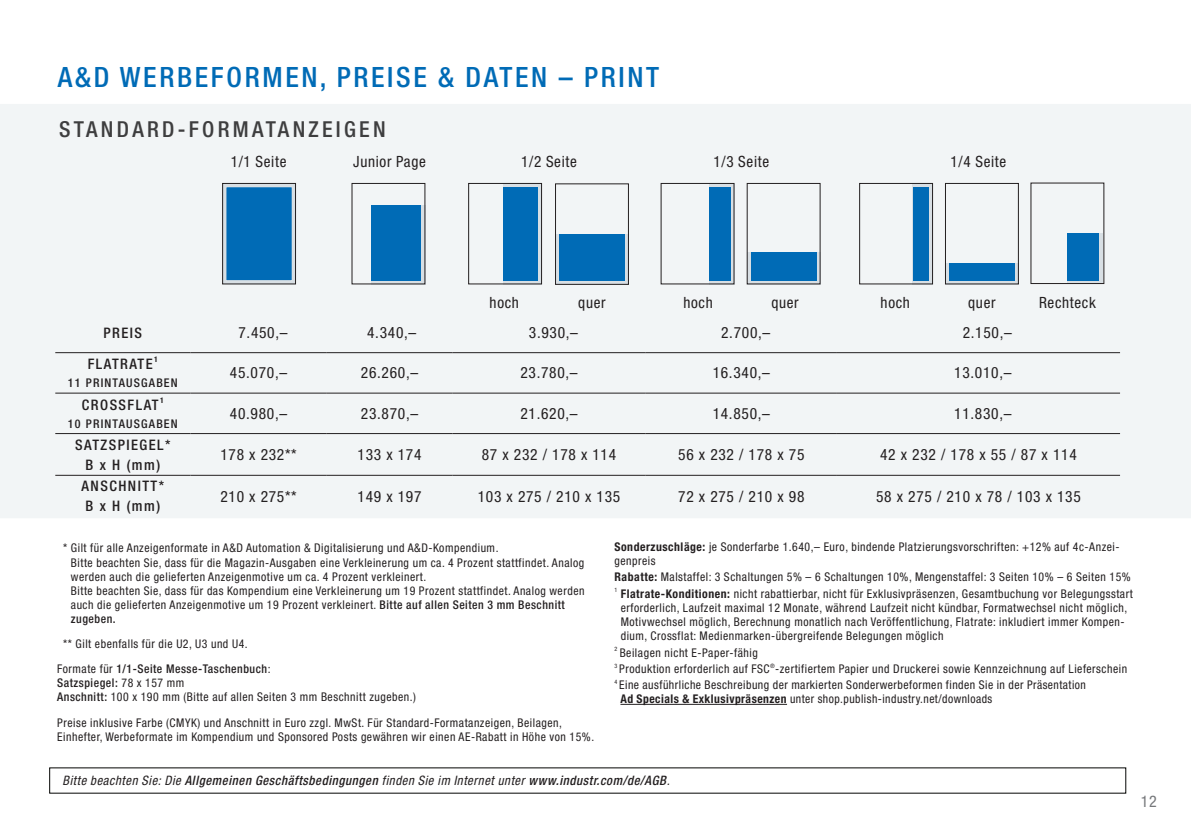
<style>
.page{position:relative;width:1191px;height:840px;background:#fff}
.page>*{position:absolute;margin:0;border:0;box-sizing:border-box;transform-origin:0 0}
.t1{font:500 condensed 28px "Helvetica Neue LT Std";letter-spacing:.095em;color:#006bb6}
.t2{font:500 condensed 22px "Helvetica Neue LT Std";letter-spacing:.15em;color:#3e3e3f}
.t3{font:condensed 16px "Helvetica Neue LT Std";color:#76787b}
.t4{font:condensed 15.6px "Helvetica Neue LT Std";letter-spacing:.045em;color:#231f20}
.t5{font:500 condensed 14.4px/20px "Helvetica Neue LT Std";letter-spacing:.1em;color:#231f20;text-align:center}
.t6{font:italic 500 condensed 13px "Helvetica Neue LT Std";letter-spacing:.045em;color:#231f20}
.t7{font:condensed 12px/14px "Helvetica Neue LT Std";letter-spacing:.045em;color:#231f20}
.t8{font:500 condensed 12px "Helvetica Neue LT Std";letter-spacing:.1em;color:#231f20}
.t9{font:700 condensed 7.8px "Helvetica Neue LT Std";color:#231f20}
.t10{font:condensed 6px "Helvetica Neue LT Std";color:#231f20}
.s1{font-weight:500}
.s2{font-weight:700}
.s3{font-weight:400}
</style>
<div class="page">
<div style="left:0;top:104px;width:1191px;height:414px;background:#f2f5f6"></div>
<hr style="left:55px;top:352px;width:135px;height:1px;background:#231f20">
<hr style="left:190px;top:352px;width:137px;height:1px;background:#231f20">
<hr style="left:327px;top:352px;width:125px;height:1px;background:#231f20">
<hr style="left:452px;top:352px;width:194px;height:1px;background:#231f20">
<hr style="left:646px;top:352px;width:191px;height:1px;background:#231f20">
<hr style="left:837px;top:352px;width:283px;height:1px;background:#231f20">
<hr style="left:55px;top:392px;width:135px;height:1px;background:#231f20">
<hr style="left:190px;top:392px;width:137px;height:1px;background:#231f20">
<hr style="left:327px;top:392px;width:125px;height:1px;background:#231f20">
<hr style="left:452px;top:392px;width:194px;height:1px;background:#231f20">
<hr style="left:646px;top:392px;width:191px;height:1px;background:#231f20">
<hr style="left:837px;top:392px;width:283px;height:1px;background:#231f20">
<hr style="left:55px;top:433px;width:135px;height:1px;background:#231f20">
<hr style="left:190px;top:433px;width:137px;height:1px;background:#231f20">
<hr style="left:327px;top:433px;width:125px;height:1px;background:#231f20">
<hr style="left:452px;top:433px;width:194px;height:1px;background:#231f20">
<hr style="left:646px;top:433px;width:191px;height:1px;background:#231f20">
<hr style="left:837px;top:433px;width:283px;height:1px;background:#231f20">
<hr style="left:55px;top:474px;width:135px;height:1px;background:#231f20">
<hr style="left:190px;top:474px;width:137px;height:1px;background:#231f20">
<hr style="left:327px;top:474px;width:125px;height:1px;background:#231f20">
<hr style="left:452px;top:474px;width:194px;height:1px;background:#231f20">
<hr style="left:646px;top:474px;width:191px;height:1px;background:#231f20">
<hr style="left:837px;top:474px;width:283px;height:1px;background:#231f20">
<svg style="left:557px;top:234px;width:70px;height:48px"></svg>
<div style="left:559px;top:234px;width:66px;height:46px;background:#006bb6"></div>
<div style="left:555px;top:183px;width:74px;height:101px;border:1px solid #231f20"></div>
<div style="left:709px;top:183px;width:25px;height:101px;background:linear-gradient(to bottom,#d8dfe4,#d8dfe4)"></div>
<div style="left:709px;top:187px;width:21px;height:93px;background:#006bb6"></div>
<svg style="left:749px;top:252px;width:69px;height:30px"></svg>
<div style="left:751px;top:252px;width:65px;height:28px;background:#006bb6"></div>
<div style="left:747px;top:183px;width:73px;height:101px;border:1px solid #231f20"></div>
<div style="left:913px;top:183px;width:20px;height:101px;background:linear-gradient(to bottom,#d8dfe4,#d8dfe4)"></div>
<div style="left:913px;top:187px;width:15px;height:93px;background:#006bb6"></div>
<div style="left:859px;top:183px;width:74px;height:101px;border:1px solid #231f20"></div>
<svg style="left:947px;top:262px;width:69px;height:20px"></svg>
<div style="left:949px;top:262px;width:65px;height:18px;background:#006bb6"></div>
<div style="left:945px;top:183px;width:73px;height:101px;border:1px solid #231f20"></div>
<div style="left:1067px;top:233px;width:36px;height:51px;background:#d8dfe4"></div>
<div style="left:1067px;top:233px;width:32px;height:47px;background:#006bb6"></div>
<div style="left:371px;top:205px;width:54px;height:79px;background:#d8dfe4"></div>
<div style="left:371px;top:205px;width:50px;height:75px;background:#006bb6"></div>
<svg style="left:503px;top:185px;width:37px;height:97px"></svg>
<div style="left:503px;top:187px;width:34px;height:93px;background:#006bb6"></div>
<div style="left:468px;top:183px;width:74px;height:101px;border:1px solid #231f20"></div>
<div style="left:224px;top:185px;width:70px;height:97px;background:#006bb6"></div>
<div style="left:222px;top:183px;width:74px;height:101px;border:4px solid #d8dfe4"></div>
<div style="left:222px;top:183px;width:74px;height:101px;border:1px solid #231f20"></div>
<hr style="left:620px;top:703px;width:167px;height:1px;background:#231f20">
<h1 class="t1" style="left:58px;top:60px;width:602px">A&amp;D WERBEFORMEN, PREISE &amp; DATEN – PRINT</h1>
<h2 class="t2" style="left:59px;top:116px;width:328px">STANDARD-FORMATANZEIGEN</h2>
<p class="t4" style="left:231px;top:152px;width:57px">1/1 Seite</p>
<p class="t4" style="left:353px;top:152px;width:74px">Junior Page</p>
<p class="t4" style="left:521px;top:152px;width:57px">1/2 Seite</p>
<p class="t4" style="left:713px;top:152px;width:57px">1/3 Seite</p>
<p class="t4" style="left:950px;top:152px;width:57px">1/4 Seite</p>
<p class="t4" style="left:489px;top:293px;width:31px">hoch</p>
<p class="t4" style="left:578px;top:293px;width:29px">quer</p>
<p class="t4" style="left:683px;top:293px;width:31px">hoch</p>
<p class="t4" style="left:771px;top:293px;width:29px">quer</p>
<p class="t4" style="left:880px;top:293px;width:31px">hoch</p>
<p class="t4" style="left:968px;top:293px;width:29px">quer</p>
<p class="t5" style="left:104px;top:322px;width:40px">PREIS</p>
<p class="t4" style="left:238px;top:323px;width:51px">7.450,–</p>
<p class="t4" style="left:367px;top:323px;width:51px">4.340,–</p>
<p class="t4" style="left:529px;top:323px;width:51px">3.930,–</p>
<p class="t4" style="left:721px;top:323px;width:51px">2.700,–</p>
<p class="t4" style="left:962px;top:323px;width:51px">2.150,–</p>
<p class="t5" style="left:88px;top:354px;width:66px">FLATRATE</p>
<p class="t9" style="left:154px;top:355px;width:5px">1</p>
<p class="t8" style="left:68px;top:376px;width:111px">11 PRINTAUSGABEN</p>
<p class="t4" style="left:230px;top:363px;width:59px">45.070,–</p>
<p class="t4" style="left:361px;top:363px;width:59px">26.260,–</p>
<p class="t4" style="left:520px;top:363px;width:59px">23.780,–</p>
<p class="t4" style="left:712px;top:363px;width:59px">16.340,–</p>
<p class="t4" style="left:954px;top:363px;width:59px">13.010,–</p>
<p class="t5" style="left:82px;top:394px;width:78px">CROSSFLAT</p>
<p class="t9" style="left:160px;top:395px;width:5px">1</p>
<p class="t8" style="left:68px;top:416px;width:111px">10 PRINTAUSGABEN</p>
<p class="t4" style="left:230px;top:404px;width:59px">40.980,–</p>
<p class="t4" style="left:361px;top:404px;width:59px">23.870,–</p>
<p class="t4" style="left:520px;top:404px;width:59px">21.620,–</p>
<p class="t4" style="left:712px;top:404px;width:59px">14.850,–</p>
<p class="t4" style="left:954px;top:404px;width:59px">11.830,–</p>
<p class="t4" style="left:1039px;top:293px;width:58px">Rechteck</p>
<p class="t5" style="left:75px;top:434px;width:97px">SATZSPIEGEL*<br>B x H (mm)</p>
<p class="t4" style="left:220px;top:445px;width:78px">178 x 232**</p>
<p class="t4" style="left:357px;top:445px;width:65px">133 x 174</p>
<p class="t4" style="left:482px;top:445px;width:136px">87 x 232 / 178 x 114</p>
<p class="t4" style="left:678px;top:445px;width:128px">56 x 232 / 178 x 75</p>
<p class="t4" style="left:880px;top:445px;width:198px">42 x 232 / 178 x 55 / 87 x 114</p>
<p class="t5" style="left:82px;top:476px;width:84px;text-align:left">ANSCHNITT*<br>B x H (mm)</p>
<p class="t4" style="left:220px;top:487px;width:78px">210 x 275**</p>
<p class="t4" style="left:357px;top:487px;width:65px">149 x 197</p>
<p class="t4" style="left:478px;top:487px;width:144px">103 x 275 / 210 x 135</p>
<p class="t4" style="left:678px;top:487px;width:128px">72 x 275 / 210 x 98</p>
<p class="t4" style="left:876px;top:487px;width:206px">58 x 275 / 210 x 78 / 103 x 135</p>
<p class="t7" style="left:71px;top:541px;width:515px;text-indent:-8px">* Gilt für alle Anzeigenformate in A&amp;D Automation &amp; Digitalisierung und A&amp;D-Kompendium.<br>Bitte beachten Sie, dass für die Magazin-Ausgaben eine Verkleinerung um ca. 4 Prozent stattfindet. Analog werden auch die gelieferten Anzeigenmotive um ca. 4 Prozent verkleinert.<br>Bitte beachten Sie, dass für das Kompendium eine Verkleinerung um 19 Prozent stattfindet. Analog werden auch die gelieferten Anzeigenmotive um 19 Prozent verkleinert. <span class="s1">Bitte auf allen Seiten 3 mm Beschnitt zugeben.</span></p>
<p class="t7" style="left:57px;top:630px;width:215px;line-height:25.4px;text-indent:6px">** Gilt ebenfalls für die U2, U3 und U4.<br>Formate für <span class="s1">1/1-Seite Messe-Taschenbuch</span>:</p>
<p class="t7" style="left:57px;top:675px;width:360px"><span class="s1">Satzspiegel:</span> 78 x 157 mm<br><span class="s1">Anschnitt:</span> 100 x 190 mm (Bitte auf allen Seiten 3 mm Beschnitt zugeben.)</p>
<p class="t7" style="left:57px;top:715px;width:538px">Preise inklusive Farbe (CMYK) und Anschnitt in Euro zzgl. MwSt. Für Standard-Formatanzeigen, Beilagen,<br>Einhefter, Werbeformate im Kompendium und Sponsored Posts gewähren wir einen AE-Rabatt in Höhe von 15%.</p>
<p class="t7" style="left:614px;top:539px;width:506px"><span class="s2">Sonderzuschläge:</span> je Sonderfarbe 1.640,– Euro, bindende Platzierungsvorschriften: +12% auf 4c-Anzei&shy;genpreis</p>
<p class="t7" style="left:614px;top:567px;width:520px;line-height:16.8px"><span class="s2">Rabatte:</span> Malstaffel: 3 Schaltungen 5% – 6 Schaltungen 10%, Mengenstaffel: 3 Seiten 10% – 6 Seiten 15%<br><sup>1</sup> <span class="s2">Flatrate-Konditionen:</span> nicht rabattierbar, nicht für Exklusivpräsenzen, Gesamtbuchung vor Belegungsstart</p>
<p class="t7" style="left:620px;top:600px;width:508px">erforderlich, Laufzeit maximal 12 Monate, während Laufzeit nicht kündbar, Formatwechsel nicht möglich,<br>Motivwechsel möglich, Berechnung monatlich nach Veröffentlichung, Flatrate: inkludiert immer Kompen&shy;dium, Crossflat: Medienmarken-übergreifende Belegungen möglich</p>
<p class="t10" style="left:614px;top:645px;width:4px">2</p>
<p class="t7" style="left:614px;top:643px;width:514px;line-height:16.8px;text-indent:5px">Beilagen nicht E-Paper-fähig<br><sup>3</sup> Produktion erforderlich auf FSC<sup>®</sup>-zertifiertem Papier und Druckerei sowie Kennzeichnung auf Lieferschein</p>
<p class="t10" style="left:614px;top:677px;width:4px">4</p>
<p class="t7" style="left:619px;top:677px;width:468px">Eine ausführliche Beschreibung der markierten Sonderwerbeformen finden Sie in der Präsentation<br><span class="s2">Ad Specials &amp; Exklusivpräsenzen</span> unter shop.publish-industry.net/downloads</p>
<p class="t6" style="left:63px;top:771px;width:608px"><span class="s3">Bitte beachten Sie: Die</span> Allgemeinen Geschäftsbedingungen <span class="s3">finden Sie im Internet unter</span> www.industr.com/de/AGB<span class="s3">.</span></p>
<h3 class="t3" style="left:1141px;top:791px;width:17px">12</h3>
</div>
